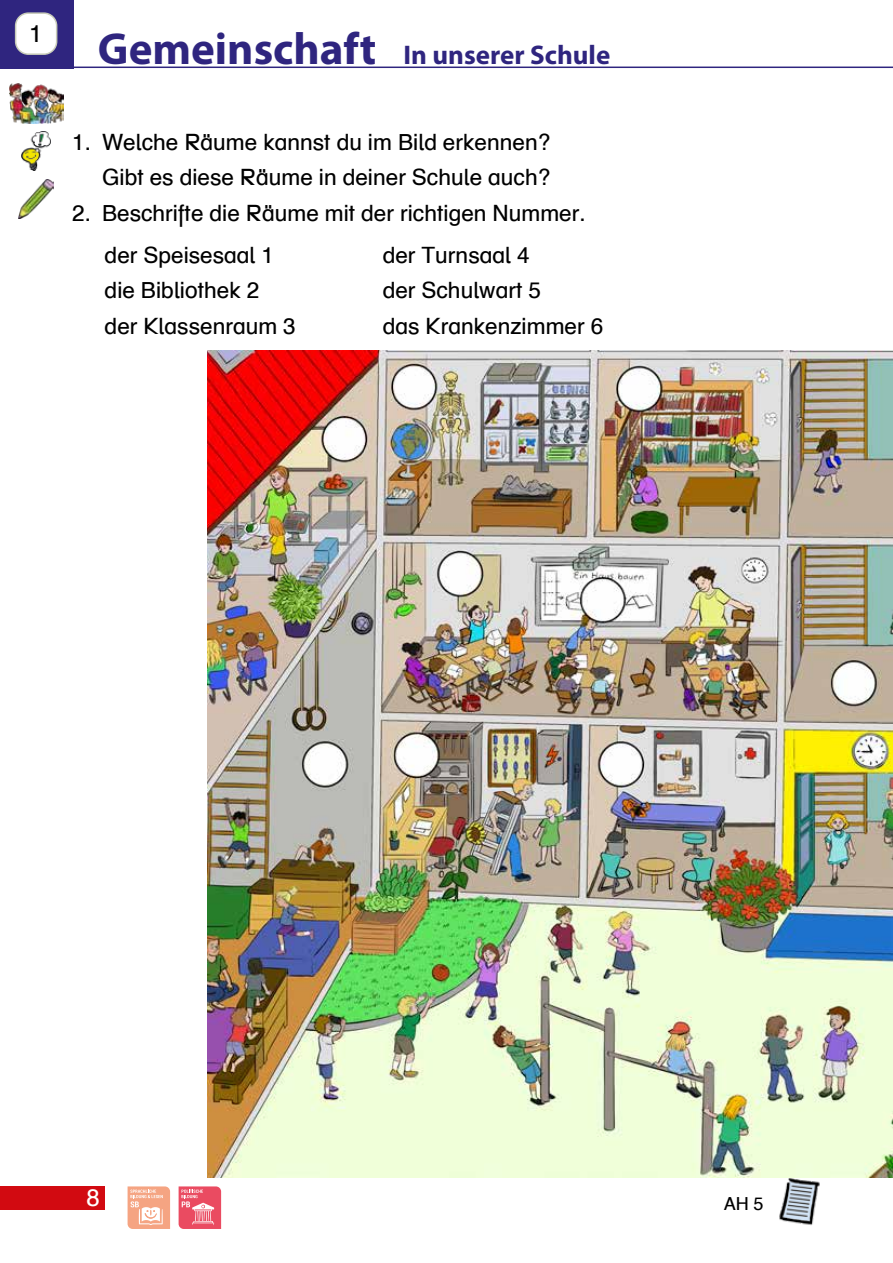
<style>
.page{position:relative;width:893px;height:1263px;background:#fff}
.page>*{position:absolute;margin:0;border:0;box-sizing:border-box;transform-origin:0 0}
.t1{font:700 27px "Myriad Pro";color:#2f257f}
.t2{font:24px "Schulbuch Nord OE Roman";color:#fff}
.t3{font:24px "Schulbuch Nord OE Roman";color:#000}
.t4{font:22.5px/35.5px "Schulbuch Nord OE Roman";color:#000}
.t5{font:18px "Schulbuch Nord OE Roman";color:#000}
.s1{font-size:45px}
</style>
<div class="page">
<hr style="left:0;top:67px;width:893px;height:1px;background:#2f257f">
<div style="left:0;top:1186px;width:105px;height:24px;background:#d20a11"></div>
<div style="left:0;top:0;width:73px;height:68px;background:#2f257f"></div>
<div style="left:16px;top:13px;width:41px;height:41px;background:#fff;border-radius:13px"></div>
<div style="left:15px;top:12px;width:42px;height:43px;border:2px solid #c8ccb9;border-radius:13px"></div>
<img style="left:779px;top:1178px;width:41px;height:48px">
<svg style="left:128px;top:1186px;width:42px;height:43px;background:#f7b89d"></svg>
<svg style="left:179px;top:1186px;width:42px;height:43px;background:#ed697b"></svg>
<img style="left:9px;top:84px;width:54px;height:39px">
<img style="left:21px;top:132px;width:30px;height:39px">
<img style="left:19px;top:179px;width:35px;height:40px">
<img style="left:208px;top:351px;width:685px;height:827px">
<p class="t3" style="left:29px;top:19px;width:15px">1</p>
<p class="t1" style="left:98px;top:37px;width:514px"><span class="s1">Gemeinschaft</span> In unserer Schule</p>
<p class="t4" style="left:72px;top:124px;width:480px;text-align:right">1. Welche Räume kannst du im Bild erkennen?<br>Gibt es diese Räume in deiner Schule auch?</p>
<p class="t4" style="left:105px;top:191px;width:483px;line-height:42px;text-indent:-32px">2. Beschrifte die Räume mit der richtigen Nummer. der Speisesaal 1</p>
<p class="t4" style="left:105px;top:272px;width:193px">die Bibliothek 2 der Klassenraum 3</p>
<p class="t4" style="left:383px;top:237px;width:222px">der Turnsaal 4<br>der Schulwart 5<br>das Krankenzimmer 6</p>
<p class="t2" style="left:87px;top:1183px;width:15px">8</p>
<p class="t5" style="left:724px;top:1193px;width:41px">AH 5</p>
</div>
